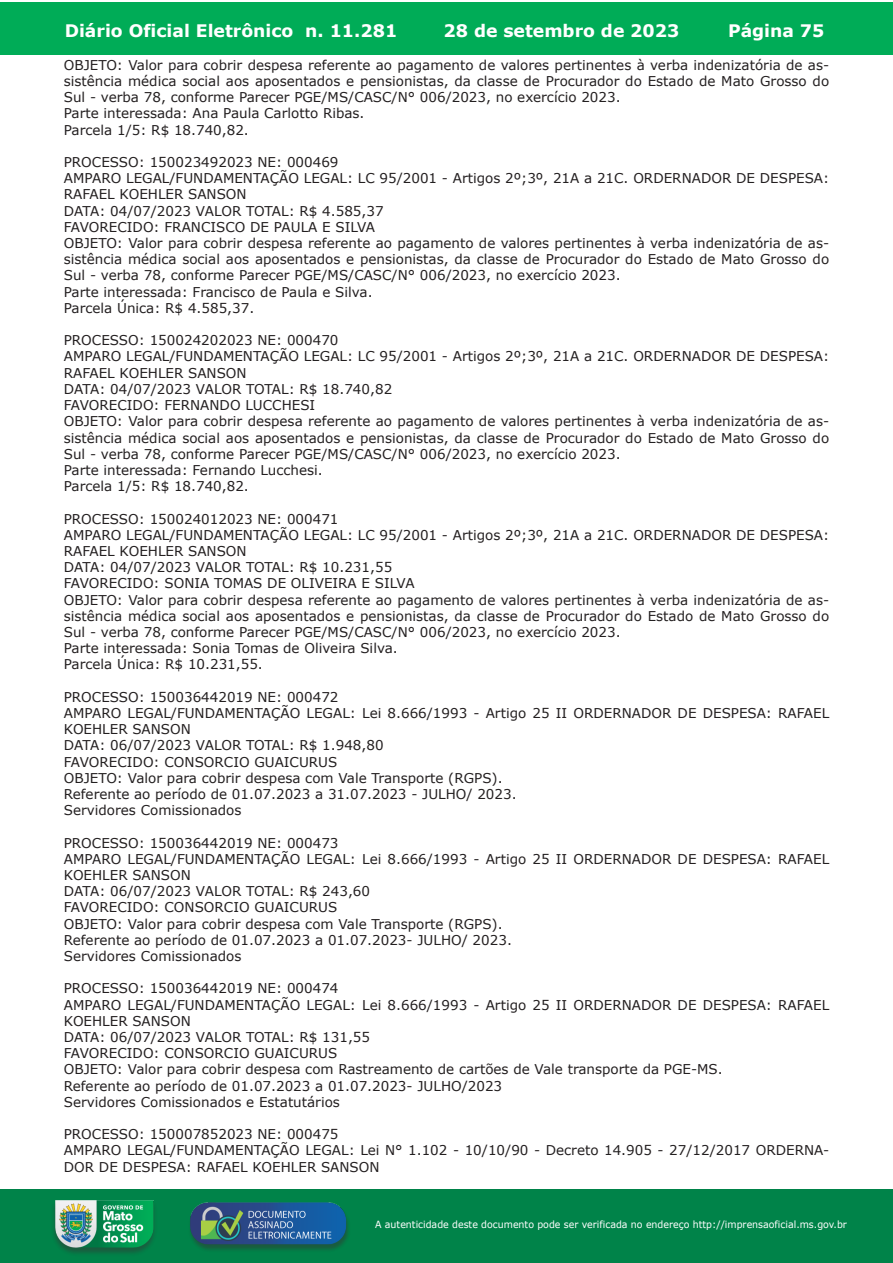
<style>
.page{position:relative;width:893px;height:1263px;background:#fff}
.page>*{position:absolute;margin:0;border:0;box-sizing:border-box;transform-origin:0 0}
.t1{font:700 17.25px "Verdana";color:#fff}
.t2{font:13.5px/16.2px "Verdana";color:#231f20}
.t3{font:9.9px "Verdana";color:#fff;scale:.95 1}
</style>
<div class="page">
<div style="left:0;top:2px;width:893px;height:53px;background:#00ac57"></div>
<div style="left:1px;top:1189px;width:892px;height:74px;background:#008349"></div>
<img style="left:49px;top:1198px;width:111px;height:61px">
<img style="left:185px;top:1201px;width:168px;height:54px">
<p class="t1" style="left:65px;top:18px;width:334px">Diário Oficial Eletrônico n. 11.281</p>
<p class="t1" style="left:444px;top:18px;width:237px">28 de setembro de 2023</p>
<p class="t1" style="left:728px;top:18px;width:98px">Página 75</p>
<p class="t2" style="left:64px;top:57px;width:767px">OBJETO: Valor para cobrir despesa referente ao pagamento de valores pertinentes à verba indenizatória de as&shy;sistência médica social aos aposentados e pensionistas, da classe de Procurador do Estado de Mato Grosso do Sul - verba 78, conforme Parecer PGE/MS/CASC/N° 006/2023, no exercício 2023.<br>Parte interessada: Ana Paula Carlotto Ribas.<br>Parcela 1/5: R$ 18.740,82.</p>
<p class="t2" style="left:64px;top:154px;width:767px">PROCESSO: 150023492023 NE: 000469<br>AMPARO LEGAL/FUNDAMENTAÇÃO LEGAL: LC 95/2001 - Artigos 2º;3º, 21A a 21C. ORDERNADOR DE DESPESA:<br>RAFAEL KOEHLER SANSON<br>DATA: 04/07/2023 VALOR TOTAL: R$ 4.585,37<br>FAVORECIDO: FRANCISCO DE PAULA E SILVA<br>OBJETO: Valor para cobrir despesa referente ao pagamento de valores pertinentes à verba indenizatória de as&shy;sistência médica social aos aposentados e pensionistas, da classe de Procurador do Estado de Mato Grosso do Sul - verba 78, conforme Parecer PGE/MS/CASC/N° 006/2023, no exercício 2023.<br>Parte interessada: Francisco de Paula e Silva.<br>Parcela Única: R$ 4.585,37.</p>
<p class="t2" style="left:64px;top:332px;width:767px">PROCESSO: 150024202023 NE: 000470<br>AMPARO LEGAL/FUNDAMENTAÇÃO LEGAL: LC 95/2001 - Artigos 2º;3º, 21A a 21C. ORDERNADOR DE DESPESA:<br>RAFAEL KOEHLER SANSON<br>DATA: 04/07/2023 VALOR TOTAL: R$ 18.740,82<br>FAVORECIDO: FERNANDO LUCCHESI<br>OBJETO: Valor para cobrir despesa referente ao pagamento de valores pertinentes à verba indenizatória de as&shy;sistência médica social aos aposentados e pensionistas, da classe de Procurador do Estado de Mato Grosso do Sul - verba 78, conforme Parecer PGE/MS/CASC/N° 006/2023, no exercício 2023.<br>Parte interessada: Fernando Lucchesi.<br>Parcela 1/5: R$ 18.740,82.</p>
<p class="t2" style="left:64px;top:510px;width:767px">PROCESSO: 150024012023 NE: 000471<br>AMPARO LEGAL/FUNDAMENTAÇÃO LEGAL: LC 95/2001 - Artigos 2º;3º, 21A a 21C. ORDERNADOR DE DESPESA:<br>RAFAEL KOEHLER SANSON<br>DATA: 04/07/2023 VALOR TOTAL: R$ 10.231,55<br>FAVORECIDO: SONIA TOMAS DE OLIVEIRA E SILVA<br>OBJETO: Valor para cobrir despesa referente ao pagamento de valores pertinentes à verba indenizatória de as&shy;sistência médica social aos aposentados e pensionistas, da classe de Procurador do Estado de Mato Grosso do Sul - verba 78, conforme Parecer PGE/MS/CASC/N° 006/2023, no exercício 2023.<br>Parte interessada: Sonia Tomas de Oliveira Silva.<br>Parcela Única: R$ 10.231,55.</p>
<p class="t2" style="left:64px;top:689px;width:767px">PROCESSO: 150036442019 NE: 000472<br>AMPARO LEGAL/FUNDAMENTAÇÃO LEGAL: Lei 8.666/1993 - Artigo 25 II ORDERNADOR DE DESPESA: RAFAEL KOEHLER SANSON<br>DATA: 06/07/2023 VALOR TOTAL: R$ 1.948,80<br>FAVORECIDO: CONSORCIO GUAICURUS<br>OBJETO: Valor para cobrir despesa com Vale Transporte (RGPS).<br>Referente ao período de 01.07.2023 a 31.07.2023 - JULHO/ 2023.<br>Servidores Comissionados</p>
<p class="t2" style="left:64px;top:834px;width:767px">PROCESSO: 150036442019 NE: 000473<br>AMPARO LEGAL/FUNDAMENTAÇÃO LEGAL: Lei 8.666/1993 - Artigo 25 II ORDERNADOR DE DESPESA: RAFAEL KOEHLER SANSON<br>DATA: 06/07/2023 VALOR TOTAL: R$ 243,60<br>FAVORECIDO: CONSORCIO GUAICURUS<br>OBJETO: Valor para cobrir despesa com Vale Transporte (RGPS).<br>Referente ao período de 01.07.2023 a 01.07.2023- JULHO/ 2023.<br>Servidores Comissionados</p>
<p class="t2" style="left:64px;top:980px;width:767px">PROCESSO: 150036442019 NE: 000474<br>AMPARO LEGAL/FUNDAMENTAÇÃO LEGAL: Lei 8.666/1993 - Artigo 25 II ORDERNADOR DE DESPESA: RAFAEL KOEHLER SANSON<br>DATA: 06/07/2023 VALOR TOTAL: R$ 131,55<br>FAVORECIDO: CONSORCIO GUAICURUS<br>OBJETO: Valor para cobrir despesa com Rastreamento de cartões de Vale transporte da PGE-MS.<br>Referente ao período de 01.07.2023 a 01.07.2023- JULHO/2023<br>Servidores Comissionados e Estatutários</p>
<p class="t2" style="left:64px;top:1126px;width:767px">PROCESSO: 150007852023 NE: 000475<br>AMPARO LEGAL/FUNDAMENTAÇÃO LEGAL: Lei N° 1.102 - 10/10/90 - Decreto 14.905 - 27/12/2017 ORDERNA-<br>DOR DE DESPESA: RAFAEL KOEHLER SANSON</p>
<p class="t3" style="left:375px;top:1218px;width:498px">A autenticidade deste documento pode ser verificada no endereço http://imprensaoficial.ms.gov.br</p>
</div>
